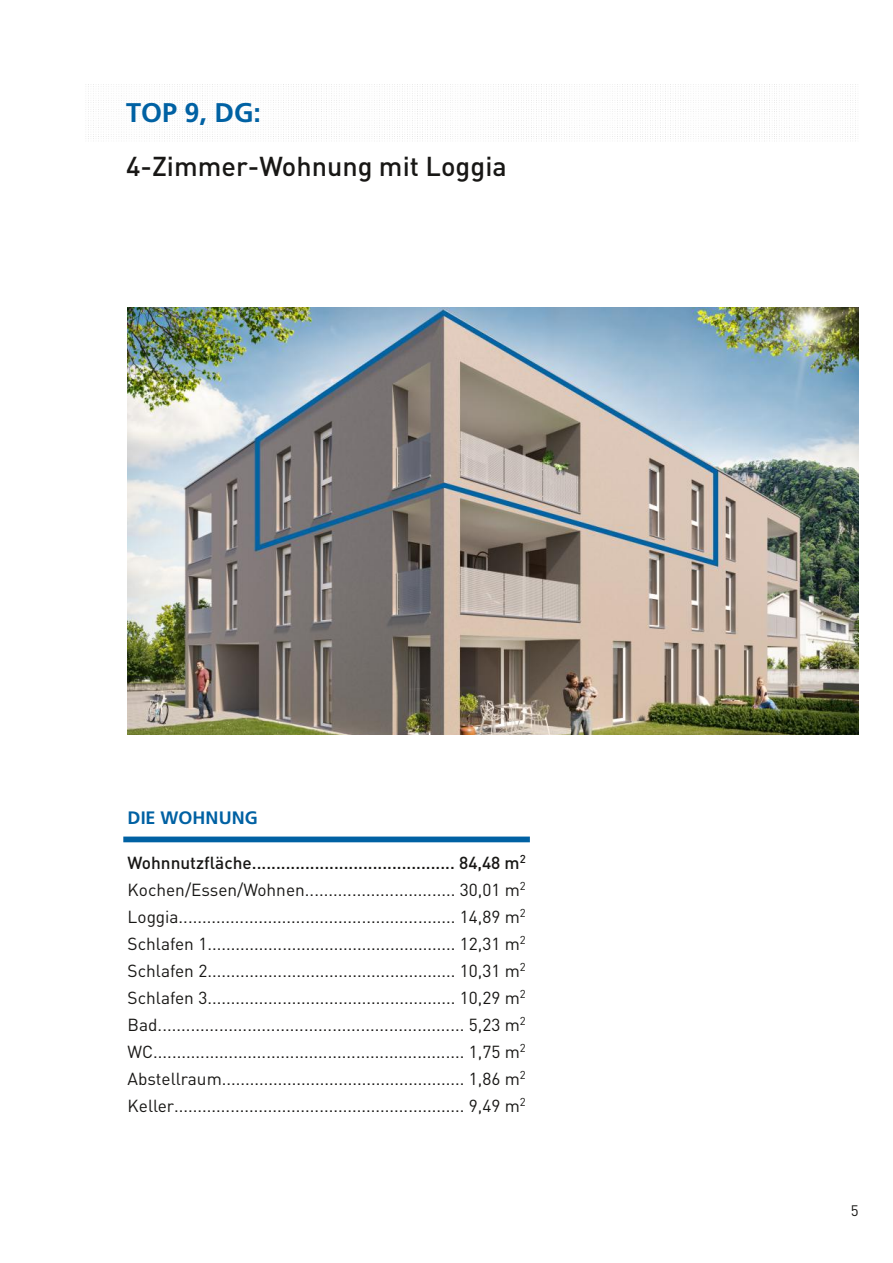
<style>
.page{position:relative;width:893px;height:1263px;background:#fff}
.page>*{position:absolute;margin:0;border:0;box-sizing:border-box;transform-origin:0 0}
.t1{font:500 27px "DIN";color:#181715}
.t2{font:700 27px "Frutiger LT Std";color:#0061a3}
.t3{font:700 18px "Frutiger LT Std";letter-spacing:.005em;color:#0061a3}
.t4{font:17.25px/27px "DIN";color:#181715;text-align:justify}
.t5{font:15px "DIN";color:#181715}
.s1{font-weight:500}
</style>
<div class="page">
<img style="left:85px;top:86px;width:771px;height:56px">
<div style="left:123px;top:836px;width:407px;height:6px;background:#0061a3"></div>
<img style="left:128px;top:307px;width:731px;height:428px">
<h1 class="t2" style="left:126px;top:102px;width:137px">TOP 9, DG:</h1>
<h1 class="t1" style="left:126px;top:149px;width:382px">4-Zimmer-Wohnung mit Loggia</h1>
<p class="t3" style="left:128px;top:810px;width:132px">DIE WOHNUNG</p>
<p class="t4" style="left:128px;top:848px;width:400px"><span class="s1">Wohnnutzfläche.......................................... 84,48 m</span><sup>2<br></sup>Kochen/Essen/Wohnen................................ 30,01 m<sup>2<br></sup>Loggia........................................................... 14,89 m<sup>2<br></sup>Schlafen 1..................................................... 12,31 m<sup>2<br></sup>Schlafen 2..................................................... 10,31 m<sup>2<br></sup>Schlafen 3..................................................... 10,29 m<sup>2<br></sup>Bad................................................................. 5,23 m<sup>2<br></sup>WC.................................................................. 1,75 m<sup>2<br></sup>Abstellraum.................................................... 1,86 m<sup>2<br></sup>Keller.............................................................. 9,49 m<sup>2</sup></p>
<p class="t5" style="left:851px;top:1201px;width:9px">5</p>
</div>
